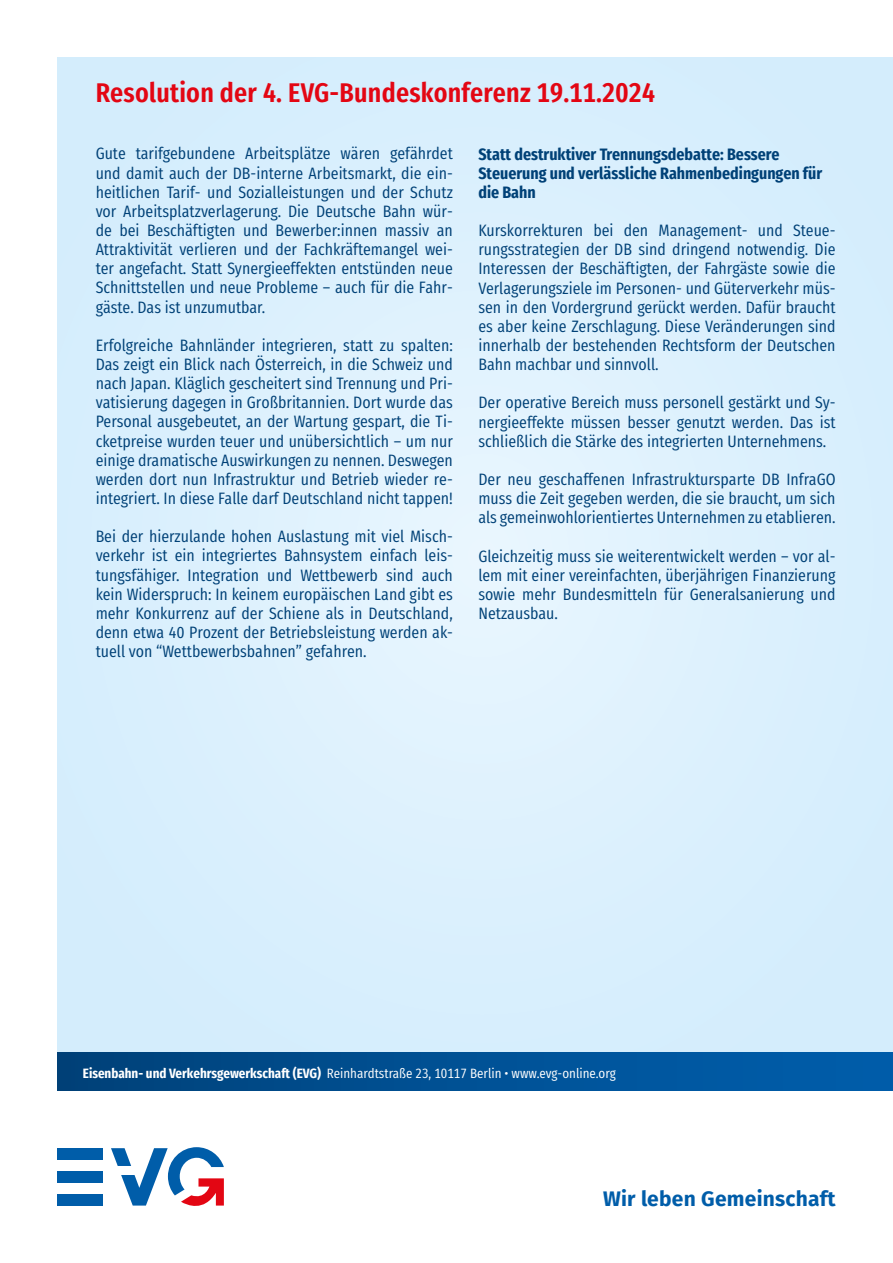
<style>
.page{position:relative;width:893px;height:1263px;background:#fff}
.page>*{position:absolute;margin:0;border:0;box-sizing:border-box;transform-origin:0 0}
.t1{font:600 27px "Fira Sans Condensed";letter-spacing:.01em;color:#e30613}
.t2{font:700 21px "Fira Sans";letter-spacing:.01em;color:#005da9}
.t3{font:16.5px/19.2px "Fira Sans Condensed";color:#004177;text-align:justify}
.t4{font:700 16.5px/19.2px "Fira Sans Condensed";color:#004177}
.t5{font:13.5px "Fira Sans Condensed";color:#fff}
.s1{font-weight:700}
</style>
<div class="page">
<div style="left:57px;top:57px;width:836px;height:995px;background:#daeffd"></div>
<svg style="left:111px;top:1147px;width:113px;height:59px"></svg>
<div style="left:57px;top:1148px;width:46px;height:12px;background:#005da9"></div>
<div style="left:57px;top:1171px;width:46px;height:11px;background:#005da9"></div>
<div style="left:57px;top:1194px;width:46px;height:11px;background:#005da9"></div>
<div style="left:57px;top:1052px;width:836px;height:39px;background:linear-gradient(to right,#00427a,#005fad)"></div>
<h1 class="t1" style="left:96px;top:68px;width:561px">Resolution der 4. EVG-Bundeskonferenz 19.11.2024</h1>
<p class="t3" style="left:96px;top:142px;width:359px">Gute tarifgebundene Arbeitsplätze wären gefährdet und damit auch der DB-interne Arbeitsmarkt, die ein&shy;heitlichen Tarif- und Sozialleistungen und der Schutz vor Arbeitsplatzverlagerung. Die Deutsche Bahn wür&shy;de bei Beschäftigten und Bewerber:innen massiv an Attraktivität verlieren und der Fachkräftemangel wei&shy;ter angefacht. Statt Synergieeffekten entstünden neue Schnittstellen und neue Probleme – auch für die Fahr&shy;gäste. Das ist unzumutbar.</p>
<p class="t3" style="left:96px;top:334px;width:359px">Erfolgreiche Bahnländer integrieren, statt zu spalten:<br>Das zeigt ein Blick nach Österreich, in die Schweiz und nach Japan. Kläglich gescheitert sind Trennung und Pri&shy;vatisierung dagegen in Großbritannien. Dort wurde das Personal ausgebeutet, an der Wartung gespart, die Ti&shy;cketpreise wurden teuer und unübersichtlich – um nur einige dramatische Auswirkungen zu nennen. Deswegen werden dort nun Infrastruktur und Betrieb wieder re&shy;integriert. In diese Falle darf Deutschland nicht tappen!</p>
<p class="t3" style="left:96px;top:525px;width:359px">Bei der hierzulande hohen Auslastung mit viel Misch&shy;verkehr ist ein integriertes Bahnsystem einfach leis&shy;tungsfähiger. Integration und Wettbewerb sind auch kein Widerspruch: In keinem europäischen Land gibt es mehr Konkurrenz auf der Schiene als in Deutschland, denn etwa 40 Prozent der Betriebsleistung werden ak&shy;tuell von “Wettbewerbsbahnen” gefahren.</p>
<p class="t4" style="left:478px;top:142px;width:345px">Statt destruktiver Trennungsdebatte: Bessere<br>Steuerung und verlässliche Rahmenbedingungen für die Bahn</p>
<p class="t3" style="left:478px;top:219px;width:359px">Kurskorrekturen bei den Management- und Steue&shy;rungsstrategien der DB sind dringend notwendig. Die Interessen der Beschäftigten, der Fahrgäste sowie die Verlagerungsziele im Personen- und Güterverkehr müs&shy;sen in den Vordergrund gerückt werden. Dafür braucht es aber keine Zerschlagung. Diese Veränderungen sind innerhalb der bestehenden Rechtsform der Deutschen Bahn machbar und sinnvoll.</p>
<p class="t3" style="left:478px;top:391px;width:359px">Der operative Bereich muss personell gestärkt und Sy&shy;nergieeffekte müssen besser genutzt werden. Das ist schließlich die Stärke des integrierten Unternehmens.</p>
<p class="t3" style="left:478px;top:468px;width:359px">Der neu geschaffenen Infrastruktursparte DB InfraGO muss die Zeit gegeben werden, die sie braucht, um sich als gemeinwohlorientiertes Unternehmen zu etablieren.</p>
<p class="t3" style="left:478px;top:544px;width:359px">Gleichzeitig muss sie weiterentwickelt werden – vor al&shy;lem mit einer vereinfachten, überjährigen Finanzierung sowie mehr Bundesmitteln für Generalsanierung und Netzausbau.</p>
<p class="t5" style="left:83px;top:1061px;width:535px"><span class="s1">Eisenbahn- und Verkehrsgewerkschaft (EVG)</span> Reinhardtstraße 23, 10117 Berlin • www.evg-online.org</p>
<p class="t2" style="left:603px;top:1180px;width:234px">Wir leben Gemeinschaft</p>
</div>
